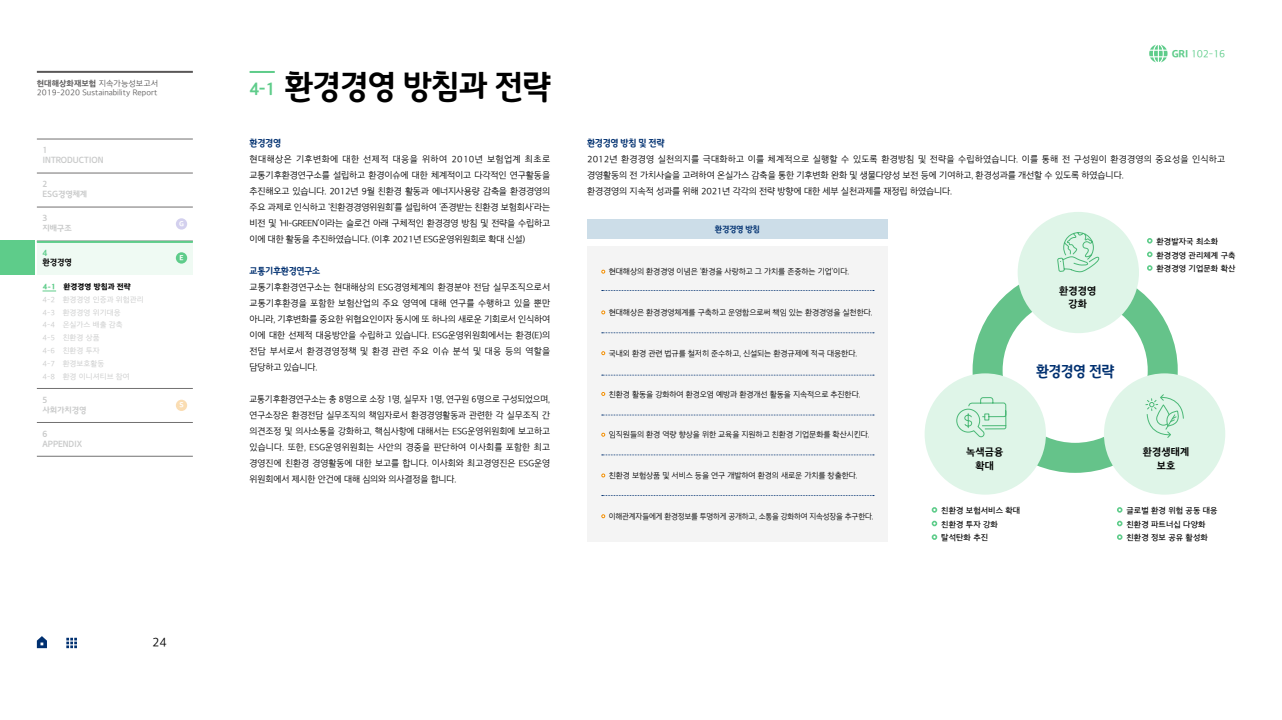
<style>
.page{position:relative;width:1282px;height:720px;background:#fff}
.page>*{position:absolute;margin:0;border:0;box-sizing:border-box;transform-origin:0 0}
.t1{font:33px "HI Maum OTFR";letter-spacing:-.02em;color:#000}
.t2{font:15px "HI Maum OTFR";letter-spacing:-.02em;color:#003070}
.t3{font:12px "HI Gothic OTFL";color:#000}
.t4{font:10px/13.7px "HI Gothic OTFB";letter-spacing:-.005em;color:#000;text-align:center}
.t5{font:10px "HI Gothic OTFL";color:#5ecc8a}
.t6{font:9.5px "HI Maum OTFR";letter-spacing:-.02em;color:#003070}
.t7{font:9px/16px "HI Gothic OTFL";letter-spacing:-.02em;color:#000;text-align:justify}
.t8{font:9px/16px "HI Gothic OTFL";letter-spacing:-.02em;color:#000;text-align:justify;scale:.94 1}
.t9{font:8.5px/10px "HI Maum OTFR";color:#c9caca}
.t10{font:8.5px "HI Maum OTFR";letter-spacing:-.02em;color:#003070}
.t11{font:8.5px "HI Maum OTFR";color:#000}
.t12{font:8.5px "HI Maum OTFR";color:#5ecc8a}
.t13{font:8px "HI Gothic OTFL";letter-spacing:-.02em;color:#000}
.t14{font:8px/13.6px "HI Gothic OTFM";color:#000}
.t15{font:8px "HI Gothic OTFL";letter-spacing:-.02em;color:#000;scale:.93 1}
.t16{font:8px "HI Gothic OTFL";color:#595757}
.t17{font:8px "HI Gothic OTFB";color:#595757}
.t18{font:7.5px/12.8px "HI Gothic OTFL";color:#c9caca}
.t19{font:7.5px "HI Gothic OTFEB";color:#000}
.t20{font:7px "HI Gothic OTFEB";color:#fff}
.s1{font-family:"HI Gothic OTFL"}
.s2{color:#5ecc8a}
.s3{font-size:17px;color:#5ecc8a}
.s4{font-family:"HI Gothic OTFEB"}
</style>
<div class="page">
<hr style="left:37px;top:71px;width:156px;height:2px;background:#595757">
<svg style="left:37px;top:636px;width:10px;height:12px"></svg>
<svg style="left:66px;top:638px;width:11px;height:10px"></svg>
<div style="left:37px;top:241px;width:156px;height:34px;background:#effaf3"></div>
<div style="left:0;top:241px;width:34px;height:34px;background:#5ecc8a"></div>
<hr style="left:37px;top:241px;width:156px;height:2px;background:#5ecc8a">
<hr style="left:37px;top:388px;width:156px;height:1px;background:#727171">
<div style="left:176px;top:252px;width:11px;height:12px;background:#5ecc8a;border-radius:50%"></div>
<div style="left:176px;top:400px;width:11px;height:11px;background:#faddb3;border-radius:50%"></div>
<hr style="left:37px;top:422px;width:156px;height:1px;background:#727171">
<hr style="left:37px;top:456px;width:156px;height:1px;background:#727171">
<hr style="left:37px;top:139px;width:156px;height:1px;background:#727171">
<hr style="left:37px;top:173px;width:156px;height:1px;background:#727171">
<hr style="left:37px;top:207px;width:156px;height:1px;background:#727171">
<div style="left:176px;top:218px;width:11px;height:12px;background:#d3d0ee;border-radius:50%"></div>
<svg style="left:43px;top:290px;width:13px;height:1px"></svg>
<div style="left:972px;top:268px;width:205px;height:205px;border:30px solid #65c38a;border-radius:50%"></div>
<hr style="left:249px;top:71px;width:26px;height:2px;background:#5ecc8a">
<div style="left:587px;top:219px;width:300px;height:20px;background:#ccdde8"></div>
<div style="left:587px;top:247px;width:300px;height:295px;background:#f4f4f4"></div>
<svg style="left:601px;top:270px;width:4px;height:4px"></svg>
<svg style="left:601px;top:310px;width:4px;height:4px"></svg>
<svg style="left:601px;top:351px;width:4px;height:4px"></svg>
<svg style="left:601px;top:392px;width:4px;height:4px"></svg>
<svg style="left:601px;top:433px;width:4px;height:4px"></svg>
<svg style="left:601px;top:474px;width:4px;height:3px"></svg>
<svg style="left:601px;top:514px;width:4px;height:4px"></svg>
<svg style="left:601px;top:290px;width:273px;height:1px"></svg>
<svg style="left:601px;top:333px;width:273px;height:1px"></svg>
<svg style="left:601px;top:375px;width:273px;height:1px"></svg>
<svg style="left:601px;top:415px;width:273px;height:1px"></svg>
<svg style="left:601px;top:455px;width:273px;height:1px"></svg>
<svg style="left:601px;top:495px;width:273px;height:1px"></svg>
<div style="left:924px;top:373px;width:122px;height:122px;background:#dff5e8;border-radius:50%"></div>
<svg style="left:956px;top:397px;width:50px;height:41px"></svg>
<div style="left:1017px;top:212px;width:121px;height:121px;background:#dff5e8;border-radius:50%"></div>
<svg style="left:1057px;top:232px;width:43px;height:41px"></svg>
<div style="left:1103px;top:373px;width:122px;height:122px;background:#dff5e8;border-radius:50%"></div>
<svg style="left:1145px;top:394px;width:39px;height:44px"></svg>
<svg style="left:1117px;top:507px;width:5px;height:6px"></svg>
<svg style="left:1117px;top:521px;width:5px;height:5px"></svg>
<svg style="left:1117px;top:534px;width:5px;height:6px"></svg>
<svg style="left:1147px;top:238px;width:5px;height:6px"></svg>
<svg style="left:1147px;top:252px;width:5px;height:5px"></svg>
<svg style="left:1147px;top:265px;width:5px;height:6px"></svg>
<svg style="left:931px;top:507px;width:6px;height:6px"></svg>
<svg style="left:931px;top:521px;width:6px;height:5px"></svg>
<svg style="left:931px;top:534px;width:6px;height:6px"></svg>
<svg style="left:1149px;top:45px;width:18px;height:17px"></svg>
<p class="t17" style="left:37px;top:79px;width:123px">현대해상화재보험 <span class="s1">지속가능성보고서</span></p>
<p class="t16" style="left:37px;top:89px;width:122px">2019-2020 Sustainability Report</p>
<p class="t9" style="left:43px;top:146px;width:62px">1<br>INTRODUCTION</p>
<p class="t9" style="left:43px;top:180px;width:46px">2<br>ESG경영체계</p>
<p class="t9" style="left:43px;top:214px;width:31px">3 지배구조</p>
<p class="t20" style="left:179px;top:220px;width:6px">G</p>
<p class="t12" style="left:43px;top:249px;width:6px">4</p>
<p class="t11" style="left:43px;top:259px;width:31px">환경경영</p>
<p class="t19" style="left:43px;top:283px;width:90px"><span class="s2">4-1</span> 환경경영 방침과 전략</p>
<p class="t18" style="left:43px;top:293px;width:103px">4-2 환경경영 인증과 위험관리<br>4-3 환경경영 위기대응<br>4-4 온실가스 배출 감축<br>4-5 친환경 상품<br>4-6 친환경 투자<br>4-7 환경보호활동<br>4-8 환경 이니셔티브 참여</p>
<p class="t9" style="left:43px;top:395px;width:45px">5 사회가치경영</p>
<p class="t9" style="left:43px;top:429px;width:41px">6<br>APPENDIX</p>
<p class="t20" style="left:179px;top:254px;width:6px">E</p>
<p class="t20" style="left:179px;top:402px;width:6px">S</p>
<h3 class="t3" style="left:152px;top:637px;width:16px">24</h3>
<h1 class="t1" style="left:249px;top:71px;width:302px"><span class="s3">4-1</span> 환경경영 방침과 전략</h1>
<p class="t6" style="left:249px;top:139px;width:33px">환경경영</p>
<p class="t7" style="left:249px;top:151px;width:302px">현대해상은 기후변화에 대한 선제적 대응을 위하여 2010년 보험업계 최초로 교통기후환경연구소를 설립하고 환경이슈에 대한 체계적이고 다각적인 연구활동을 추진해오고 있습니다. 2012년 9월 친환경 활동과 에너지사용량 감축을 환경경영의 주요 과제로 인식하고 ‘친환경경영위원회’를 설립하여 ‘존경받는 친환경 보험회사’라는 비전 및 ‘HI-GREEN’이라는 슬로건 아래 구체적인 환경경영 방침 및 전략을 수립하고 이에 대한 활동을 추진하였습니다. (이후 2021년 ESG운영위원회로 확대 신설)</p>
<p class="t6" style="left:249px;top:267px;width:72px">교통기후환경연구소</p>
<p class="t7" style="left:249px;top:279px;width:302px">교통기후환경연구소는 현대해상의 ESG경영체계의 환경분야 전담 실무조직으로서 교통기후환경을 포함한 보험산업의 주요 영역에 대해 연구를 수행하고 있을 뿐만 아니라, 기후변화를 중요한 위협요인이자 동시에 또 하나의 새로운 기회로서 인식하여 이에 대한 선제적 대응방안을 수립하고 있습니다. ESG운영위원회에서는 환경(E)의 전담 부서로서 환경경영정책 및 환경 관련 주요 이슈 분석 및 대응 등의 역할을 담당하고 있습니다.</p>
<p class="t8" style="left:249px;top:391px;width:321px">교통기후환경연구소는 총 8명으로 소장 1명, 실무자 1명, 연구원 6명으로 구성되었으며, 연구소장은 환경전담 실무조직의 책임자로서 환경경영활동과 관련한 각 실무조직 간 의견조정 및 의사소통을 강화하고, 핵심사항에 대해서는 ESG운영위원회에 보고하고 있습니다. 또한, ESG운영위원회는 사안의 경중을 판단하여 이사회를 포함한 최고 경영진에 친환경 경영활동에 대한 보고를 합니다. 이사회와 최고경영진은 ESG운영 위원회에서 제시한 안건에 대해 심의와 의사결정을 합니다.</p>
<p class="t5" style="left:1171px;top:49px;width:55px"><span class="s4">GRI</span> 102-16</p>
<p class="t6" style="left:587px;top:139px;width:79px">환경경영 방침 및 전략</p>
<p class="t7" style="left:587px;top:151px;width:639px;text-align:left">2012년 환경경영 실천의지를 극대화하고 이를 체계적으로 실행할 수 있도록 환경방침 및 전략을 수립하였습니다. 이를 통해 전 구성원이 환경경영의 중요성을 인식하고 경영활동의 전 가치사슬을 고려하여 온실가스 감축을 통한 기후변화 완화 및 생물다양성 보전 등에 기여하고, 환경성과를 개선할 수 있도록 하였습니다.<br>환경경영의 지속적 성과를 위해 2021년 각각의 전략 방향에 대한 세부 실천과제를 재정립 하였습니다.</p>
<p class="t10" style="left:714px;top:225px;width:47px">환경경영 방침</p>
<p class="t13" style="left:608px;top:268px;width:242px">현대해상의 환경경영 이념은 ‘환경을 사랑하고 그 가치를 존중하는 기업’이다.</p>
<p class="t13" style="left:608px;top:309px;width:265px">현대해상은 환경경영체계를 구축하고 운영함으로써 책임 있는 환경경영을 실천한다.</p>
<p class="t13" style="left:608px;top:349px;width:250px">국내외 환경 관련 법규를 철저히 준수하고, 신설되는 환경규제에 적극 대응한다.</p>
<p class="t13" style="left:608px;top:390px;width:253px">친환경 활동을 강화하여 환경오염 예방과 환경개선 활동을 지속적으로 추진한다.</p>
<p class="t13" style="left:608px;top:431px;width:262px">임직원들의 환경 역량 향상을 위한 교육을 지원하고 친환경 기업문화를 확산시킨다.</p>
<p class="t13" style="left:608px;top:472px;width:250px">친환경 보험상품 및 서비스 등을 연구 개발하여 환경의 새로운 가치를 창출한다.</p>
<p class="t15" style="left:608px;top:512px;width:286px">이해관계자들에게 환경정보를 투명하게 공개하고, 소통을 강화하여 지속성장을 추구한다.</p>
<p class="t14" style="left:1156px;top:235px;width:81px">환경발자국 최소화 환경경영 관리체계 구축 환경경영 기업문화 확산</p>
<p class="t4" style="left:1059px;top:284px;width:39px">환경경영 강화</p>
<h2 class="t2" style="left:1036px;top:364px;width:79px">환경경영 전략</h2>
<p class="t4" style="left:1142px;top:445px;width:48px">환경생태계 보호</p>
<p class="t14" style="left:1126px;top:504px;width:93px">글로벌 환경 위험 공동 대응 친환경 파트너십 다양화 친환경 정보 공유 활성화</p>
<p class="t4" style="left:966px;top:445px;width:39px">녹색금융 확대</p>
<p class="t14" style="left:941px;top:504px;width:81px">친환경 보험서비스 확대 친환경 투자 강화 탈석탄화 추진</p>
</div>
